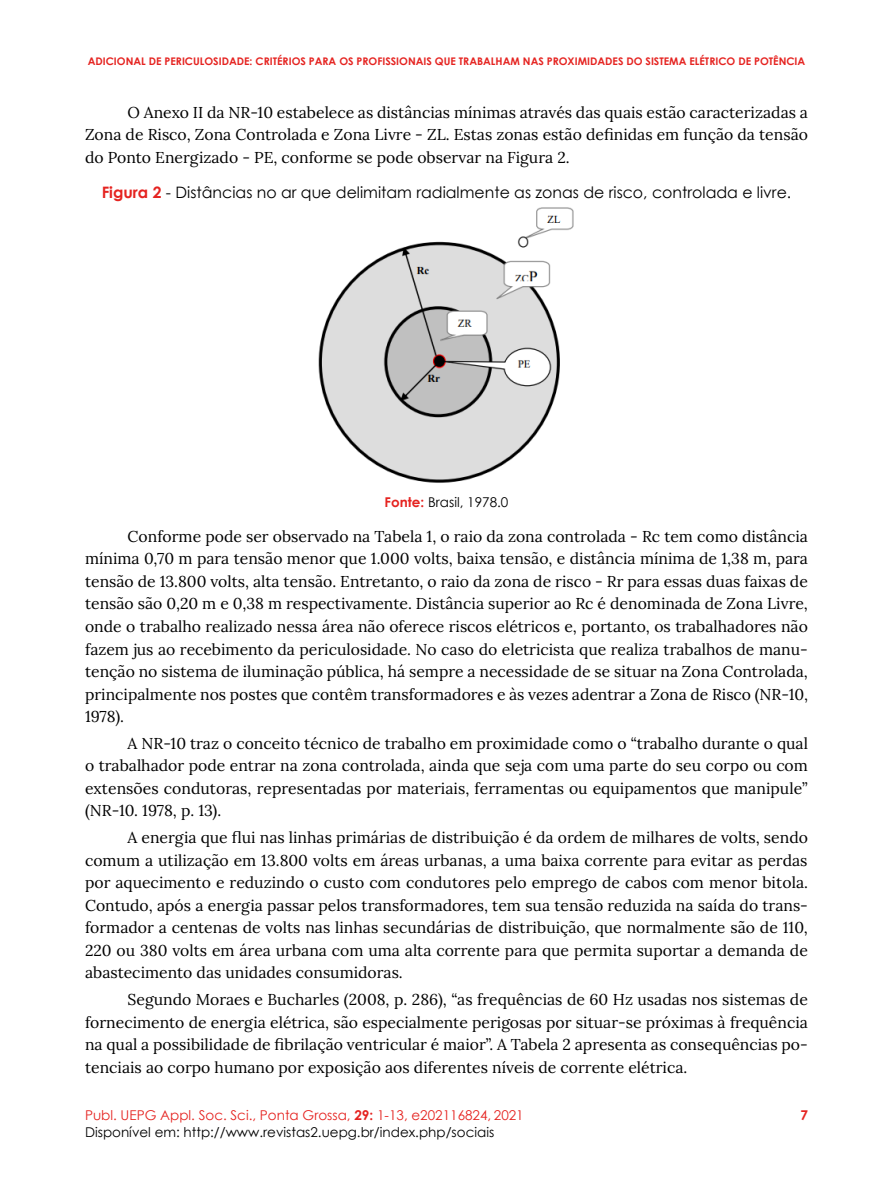
<style>
.page{position:relative;width:893px;height:1191px;background:#fff}
.page>*{position:absolute;margin:0;border:0;box-sizing:border-box;transform-origin:0 0}
.t1{font:15.75px/22.5px "Lora";color:#000;text-align:justify}
.t2{font:15.75px "Century Gothic";color:#000}
.t3{font:13.5px/16.2px "Century Gothic";color:#000}
.t4{font:700 13.5px "Century Gothic";color:#e52320}
.t5{font:700 10.5px "Century Gothic";color:#e52320}
.s1{font-weight:700;color:#e52320}
.s2{color:#e52320}
</style>
<div class="page">
<img style="left:318px;top:207px;width:256px;height:276px">
<p class="t5" style="left:88px;top:53px;width:719px">ADICIONAL DE PERICULOSIDADE: CRITÉRIOS PARA OS PROFISSIONAIS QUE TRABALHAM NAS PROXIMIDADES DO SISTEMA ELÉTRICO DE POTÊNCIA</p>
<p class="t1" style="left:85px;top:100px;width:724px;text-indent:43px">O Anexo II da NR-10 estabelece as distâncias mínimas através das quais estão caracterizadas a Zona de Risco, Zona Controlada e Zona Livre - ZL. Estas zonas estão definidas em função da tensão do Ponto Energizado - PE, conforme se pode observar na Figura 2.</p>
<p class="t2" style="left:102px;top:181px;width:691px"><span class="s1">Figura 2</span> - Distâncias no ar que delimitam radialmente as zonas de risco, controlada e livre.</p>
<p class="t3" style="left:385px;top:493px;width:125px"><span class="s1">Fonte:</span> Brasil, 1978.0</p>
<p class="t1" style="left:85px;top:524px;width:724px;text-indent:43px">Conforme pode ser observado na Tabela 1, o raio da zona controlada - Rc tem como distância mínima 0,70 m para tensão menor que 1.000 volts, baixa tensão, e distância mínima de 1,38 m, para tensão de 13.800 volts, alta tensão. Entretanto, o raio da zona de risco - Rr para essas duas faixas de tensão são 0,20 m e 0,38 m respectivamente. Distância superior ao Rc é denominada de Zona Livre, onde o trabalho realizado nessa área não oferece riscos elétricos e, portanto, os trabalhadores não fazem jus ao recebimento da periculosidade. No caso do eletricista que realiza trabalhos de manu&shy;tenção no sistema de iluminação pública, há sempre a necessidade de se situar na Zona Controlada, principalmente nos postes que contêm transformadores e às vezes adentrar a Zona de Risco (NR-10, 1978).</p>
<p class="t1" style="left:85px;top:731px;width:724px;text-indent:43px">A NR-10 traz o conceito técnico de trabalho em proximidade como o “trabalho durante o qual o trabalhador pode entrar na zona controlada, ainda que seja com uma parte do seu corpo ou com extensões condutoras, representadas por materiais, ferramentas ou equipamentos que manipule” (NR-10. 1978, p. 13).</p>
<p class="t1" style="left:85px;top:825px;width:724px;text-indent:43px">A energia que flui nas linhas primárias de distribuição é da ordem de milhares de volts, sendo comum a utilização em 13.800 volts em áreas urbanas, a uma baixa corrente para evitar as perdas por aquecimento e reduzindo o custo com condutores pelo emprego de cabos com menor bitola.<br>Contudo, após a energia passar pelos transformadores, tem sua tensão reduzida na saída do trans&shy;formador a centenas de volts nas linhas secundárias de distribuição, que normalmente são de 110, 220 ou 380 volts em área urbana com uma alta corrente para que permita suportar a demanda de abastecimento das unidades consumidoras.</p>
<p class="t1" style="left:85px;top:987px;width:724px;text-indent:43px">Segundo Moraes e Bucharles (2008, p. 286), “as frequências de 60 Hz usadas nos sistemas de fornecimento de energia elétrica, são especialmente perigosas por situar-se próximas à frequência na qual a possibilidade de fibrilação ventricular é maior”. A Tabela 2 apresenta as consequências po&shy;tenciais ao corpo humano por exposição aos diferentes níveis de corrente elétrica.</p>
<p class="t3" style="left:85px;top:1107px;width:440px"><span class="s2">Publ. UEPG Appl. Soc. Sci., Ponta Grossa,</span> <span class="s1">29:</span> <span class="s2">1-13, e202116824, 2021<br></span>Disponível em: http://www.revistas2.uepg.br/index.php/sociais</p>
<p class="t4" style="left:800px;top:1105px;width:9px">7</p>
</div>
